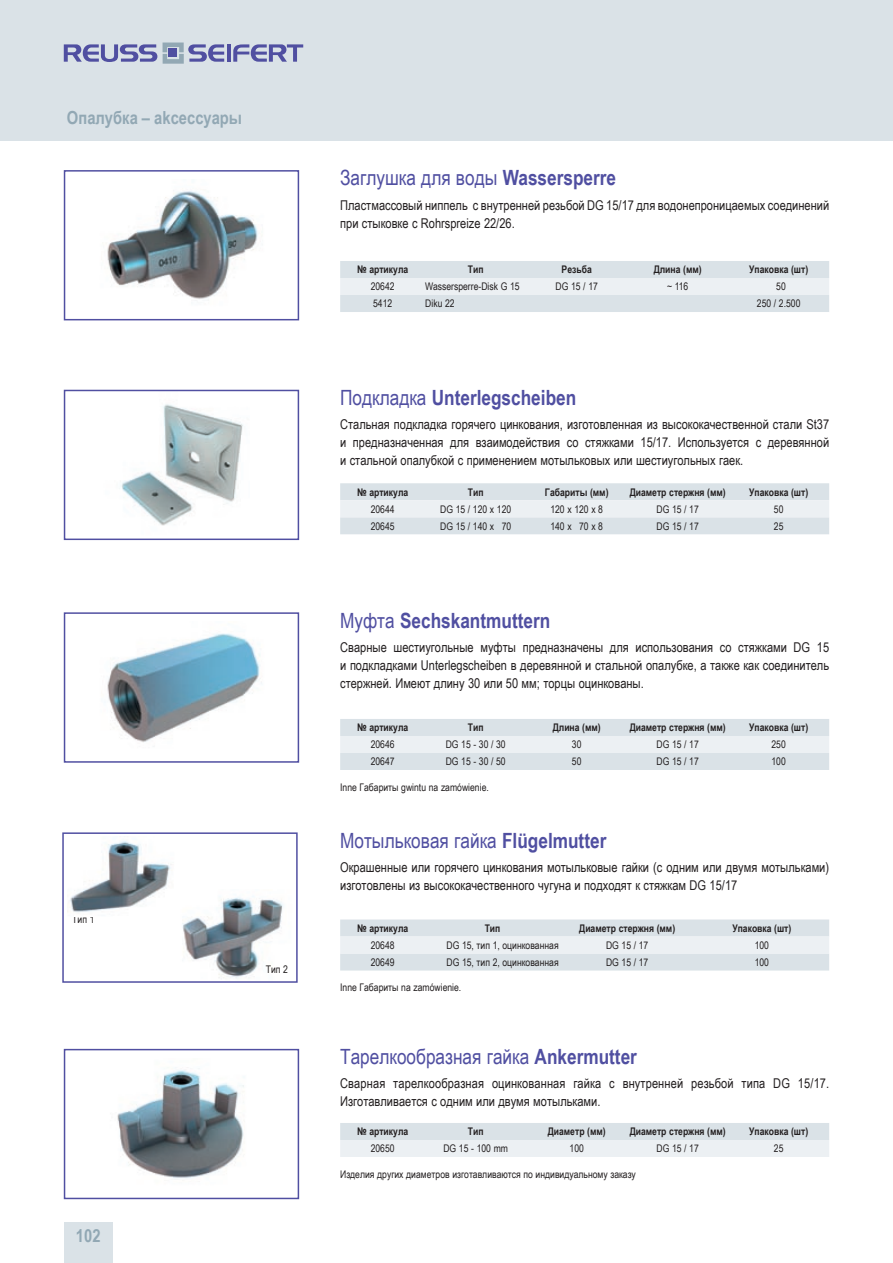
<style>
.page{position:relative;width:893px;height:1263px;background:#fff}
.page>*{position:absolute;margin:0;border:0;box-sizing:border-box;transform-origin:0 0}
.t1{font:21px "Arial Narrow";color:#504fa1}
.t2{font:700 21px "Arial Narrow";color:#504fa1}
.t3{font:700 18px "Arial Narrow";color:#92a8b4}
.t4{font:13.5px/18px "Arial Narrow";color:#231f20}
.t5{font:10.5px "Arial Narrow";color:#231f20}
.t6{font:700 10.5px "Arial Narrow";color:#231f20}
.s1{font-weight:700}
.s2{font-weight:400}
</style>
<div class="page">
<div style="left:0;top:0;width:893px;height:140px;background:#dae2e7"></div>
<div style="left:64px;top:1222px;width:49px;height:41px;background:#dae2e7"></div>
<svg style="left:64px;top:44px;width:93px;height:18px"></svg>
<hr style="left:227px;top:44px;width:4px;height:18px;background:#504fa1">
<svg style="left:233px;top:44px;width:70px;height:18px"></svg>
<svg style="left:163px;top:43px;width:61px;height:21px"></svg>
<div style="left:169px;top:49px;width:8px;height:8px;background:#504fa1"></div>
<svg style="left:340px;top:483px;width:489px;height:51px;background:#e0e7eb"></svg>
<img style="left:121px;top:404px;width:122px;height:122px">
<div style="left:64px;top:390px;width:235px;height:150px;border:2px solid #504fa1"></div>
<svg style="left:340px;top:719px;width:489px;height:51px;background:#e0e6eb"></svg>
<img style="left:107px;top:633px;width:155px;height:109px">
<div style="left:64px;top:612px;width:235px;height:151px;border:2px solid #504fa1"></div>
<svg style="left:340px;top:919px;width:489px;height:51px;background:#e0e7eb"></svg>
<svg style="left:340px;top:1123px;width:489px;height:34px;background:#e3e9ed"></svg>
<img style="left:117px;top:1070px;width:127px;height:109px">
<div style="left:64px;top:1049px;width:235px;height:150px;border:2px solid #504fa1"></div>
<img style="left:182px;top:896px;width:101px;height:83px">
<div style="left:62px;top:832px;width:236px;height:151px;border:2px solid #504fa1"></div>
<svg style="left:340px;top:261px;width:489px;height:51px;background:#e0e6eb"></svg>
<img style="left:107px;top:191px;width:151px;height:108px">
<div style="left:64px;top:170px;width:235px;height:150px;border:2px solid #504fa1"></div>
<img style="left:68px;top:840px;width:104px;height:73px">
<h2 class="t3" style="left:67px;top:104px;width:177px">Опалубка – аkсессуары</h2>
<p class="t5" style="left:72px;top:912px;width:24px">Тип 1</p>
<h2 class="t3" style="left:76px;top:1222px;width:26px">102</h2>
<p class="t5" style="left:266px;top:961px;width:24px">Тип 2</p>
<h1 class="t1" style="left:340px;top:163px;width:277px">Заглушка для воды <span class="s1">Wassersperre</span></h1>
<p class="t4" style="left:340px;top:195px;width:490px">Пластмассовый ниппель с внутренней резьбой DG 15/17 для водонепроницаемых соединений при стыковке с Rohrspreize 22/26.</p>
<p class="t6" style="left:357px;top:262px;width:53px">№ артикула</p>
<p class="t6" style="left:468px;top:262px;width:17px">Тип</p>
<p class="t6" style="left:562px;top:262px;width:32px">Резьба</p>
<p class="t6" style="left:654px;top:262px;width:49px">Длина (мм)</p>
<p class="t6" style="left:749px;top:262px;width:61px">Упаковка (шт)</p>
<p class="t5" style="left:371px;top:279px;width:25px">20642</p>
<p class="t5" style="left:425px;top:279px;width:96px">Wassersperre-Disk G 15</p>
<p class="t5" style="left:555px;top:279px;width:44px">DG 15 / 17</p>
<p class="t5" style="left:667px;top:279px;width:23px">~ 116</p>
<p class="t5" style="left:776px;top:279px;width:11px">50</p>
<p class="t5" style="left:373px;top:296px;width:21px">5412</p>
<p class="t5" style="left:425px;top:296px;width:31px">Diku 22</p>
<p class="t5" style="left:757px;top:296px;width:45px">250 / 2.500</p>
<h1 class="t2" style="left:340px;top:382px;width:238px"><span class="s2">Подкладка</span> Unterlegscheiben</h1>
<p class="t4" style="left:340px;top:415px;width:490px;text-align:justify">Стальная подкладка горячего цинкования, изготовленная из высококачественной стали St37 и предназначенная для взаимодействия со стяжками 15/17. Используется с деревянной и стальной опалубкой с применением мотыльковых или шестиугольных гаек.</p>
<p class="t6" style="left:357px;top:484px;width:53px">№ артикула</p>
<p class="t6" style="left:468px;top:484px;width:17px">Тип</p>
<p class="t6" style="left:545px;top:484px;width:65px">Габариты (мм)</p>
<p class="t6" style="left:630px;top:484px;width:97px">Диаметр стержня (мм)</p>
<p class="t6" style="left:749px;top:484px;width:61px">Упаковка (шт)</p>
<p class="t5" style="left:371px;top:501px;width:25px">20644</p>
<p class="t5" style="left:440px;top:501px;width:73px">DG 15 / 120 x 120</p>
<p class="t5" style="left:550px;top:501px;width:54px">120 x 120 x 8</p>
<p class="t5" style="left:656px;top:501px;width:44px">DG 15 / 17</p>
<p class="t5" style="left:774px;top:501px;width:11px">50</p>
<p class="t5" style="left:371px;top:518px;width:25px">20645</p>
<p class="t5" style="left:440px;top:518px;width:73px">DG 15 / 140 x 70</p>
<p class="t5" style="left:550px;top:518px;width:54px">140 x 70 x 8</p>
<p class="t5" style="left:656px;top:518px;width:44px">DG 15 / 17</p>
<p class="t5" style="left:774px;top:518px;width:11px">25</p>
<h1 class="t2" style="left:340px;top:604px;width:212px"><span class="s2">Муфта</span> Sechskantmuttern</h1>
<p class="t4" style="left:340px;top:638px;width:490px;text-align:justify">Сварные шестиугольные муфты предназначены для использования со стяжками DG 15 и подкладками Unterlegscheiben в деревянной и стальной опалубке, а также как соединитель стержней. Имеют длину 30 или 50 мм; торцы оцинкованы.</p>
<p class="t6" style="left:357px;top:720px;width:53px">№ артикула</p>
<p class="t6" style="left:468px;top:720px;width:17px">Тип</p>
<p class="t6" style="left:553px;top:720px;width:49px">Длина (мм)</p>
<p class="t6" style="left:630px;top:720px;width:97px">Диаметр стержня (мм)</p>
<p class="t6" style="left:749px;top:720px;width:61px">Упаковка (шт)</p>
<p class="t5" style="left:371px;top:737px;width:25px">20646</p>
<p class="t5" style="left:446px;top:737px;width:62px">DG 15 - 30 / 30</p>
<p class="t5" style="left:572px;top:737px;width:11px">30</p>
<p class="t5" style="left:656px;top:737px;width:44px">DG 15 / 17</p>
<p class="t5" style="left:771px;top:737px;width:16px">250</p>
<p class="t5" style="left:371px;top:754px;width:25px">20647</p>
<p class="t5" style="left:446px;top:754px;width:62px">DG 15 - 30 / 50</p>
<p class="t5" style="left:572px;top:754px;width:11px">50</p>
<p class="t5" style="left:656px;top:754px;width:44px">DG 15 / 17</p>
<p class="t5" style="left:771px;top:754px;width:16px">100</p>
<p class="t5" style="left:340px;top:779px;width:150px">Inne Габариты gwintu na zamówienie.</p>
<h1 class="t1" style="left:340px;top:825px;width:268px">Мотыльковая гайка <span class="s1">Flügelmutter</span></h1>
<p class="t4" style="left:340px;top:858px;width:490px">Окрашенные или горячего цинкования мотыльковые гайки (с одним или двумя мотыльками) изготовлены из высококачественного чугуна и подходят к стяжкам DG 15/17</p>
<p class="t6" style="left:357px;top:920px;width:53px">№ артикула</p>
<p class="t6" style="left:485px;top:920px;width:17px">Тип</p>
<p class="t6" style="left:579px;top:920px;width:97px">Диаметр стержня (мм)</p>
<p class="t6" style="left:732px;top:920px;width:61px">Упаковка (шт)</p>
<p class="t5" style="left:371px;top:937px;width:25px">20648</p>
<p class="t5" style="left:446px;top:937px;width:114px">DG 15, тип 1, оцинкованная</p>
<p class="t5" style="left:606px;top:937px;width:44px">DG 15 / 17</p>
<p class="t5" style="left:755px;top:937px;width:16px">100</p>
<p class="t5" style="left:371px;top:954px;width:25px">20649</p>
<p class="t5" style="left:446px;top:954px;width:114px">DG 15, тип 2, оцинкованная</p>
<p class="t5" style="left:606px;top:954px;width:44px">DG 15 / 17</p>
<p class="t5" style="left:755px;top:954px;width:16px">100</p>
<p class="t5" style="left:340px;top:980px;width:123px">Inne Габариты na zamówienie.</p>
<h1 class="t1" style="left:340px;top:1041px;width:298px">Тарелкообразная гайка <span class="s1">Ankermutter</span></h1>
<p class="t4" style="left:340px;top:1074px;width:491px">Сварная тарелкообразная оцинкованная гайка с внутренней резьбой типа DG 15/17.<br>Изготавливается с одним или двумя мотыльками.</p>
<p class="t6" style="left:357px;top:1124px;width:53px">№ артикула</p>
<p class="t6" style="left:468px;top:1124px;width:17px">Тип</p>
<p class="t6" style="left:548px;top:1124px;width:59px">Диаметр (мм)</p>
<p class="t6" style="left:630px;top:1124px;width:97px">Диаметр стержня (мм)</p>
<p class="t6" style="left:749px;top:1124px;width:61px">Упаковка (шт)</p>
<p class="t5" style="left:371px;top:1141px;width:25px">20650</p>
<p class="t5" style="left:443px;top:1141px;width:66px">DG 15 - 100 mm</p>
<p class="t5" style="left:569px;top:1141px;width:16px">100</p>
<p class="t5" style="left:656px;top:1141px;width:44px">DG 15 / 17</p>
<p class="t5" style="left:774px;top:1141px;width:11px">25</p>
<p class="t5" style="left:340px;top:1166px;width:297px">Изделия других диаметров изготавливаются по индивидуальному заказу</p>
</div>
